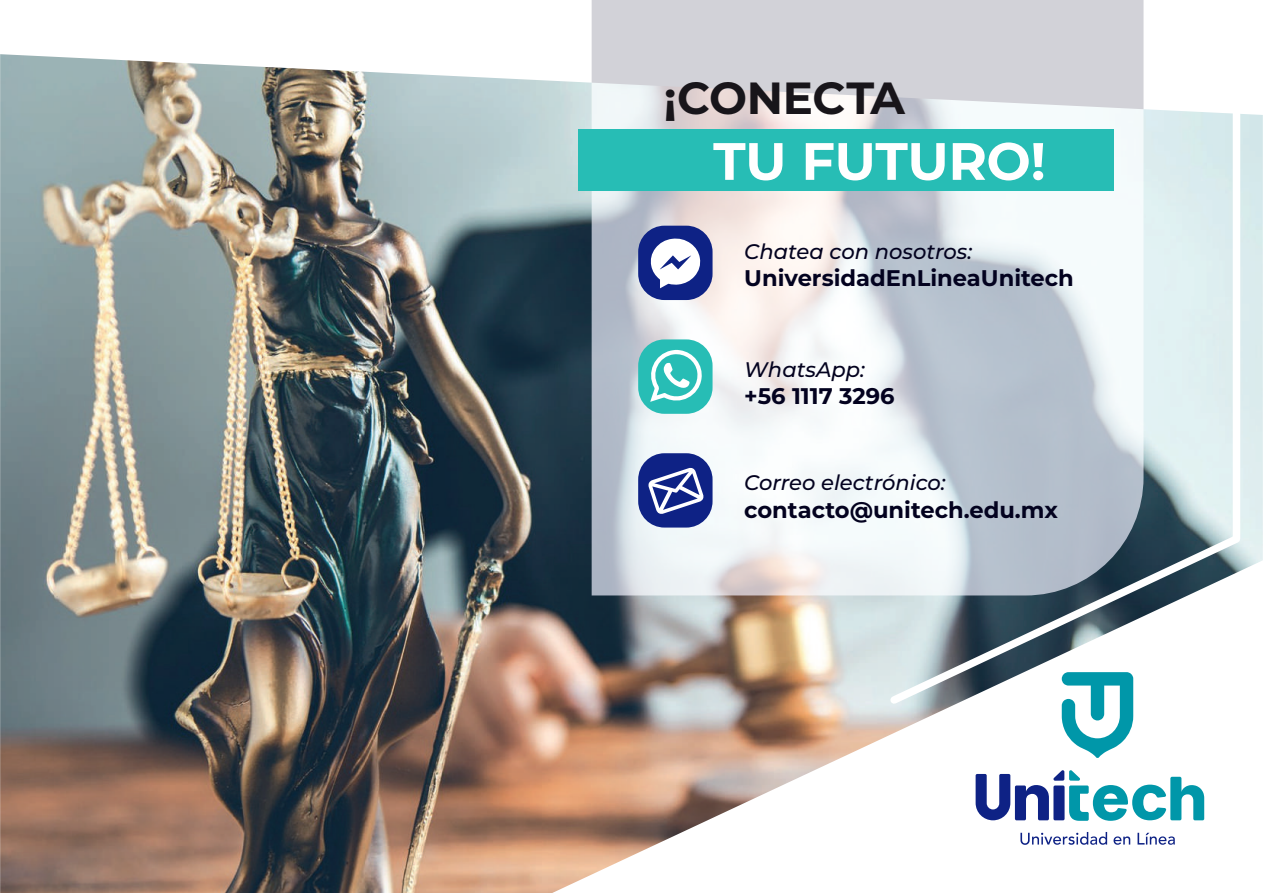
<style>
.page{position:relative;width:1263px;height:893px;background:#fff}
.page>*{position:absolute;margin:0;border:0;box-sizing:border-box;transform-origin:0 0}
.t1{font:700 52.5px "Montserrat";letter-spacing:-.01em;color:#fff}
.t2{font:700 45px "Montserrat";letter-spacing:-.01em;color:#18151a}
.t3{font:700 22.65px "Montserrat";color:#03021f}
.t4{font:italic 500 21px "Montserrat";color:#03021f}
</style>
<div class="page">
<img style="left:0;top:54px;width:1263px;height:839px">
<svg style="left:592px;top:0;width:551px;height:595px"></svg>
<div style="left:638px;top:226px;width:74px;height:74px;background:#0e2285;border-radius:26px"></div>
<div style="left:638px;top:339px;width:74px;height:75px;background:#27bdb5;border-radius:26px"></div>
<div style="left:638px;top:453px;width:74px;height:75px;background:#0e2285;border-radius:26px"></div>
<div style="left:578px;top:129px;width:535px;height:61px;background:#27bdb5"></div>
<svg style="left:1062px;top:710px;width:71px;height:48px"></svg>
<svg style="left:975px;top:770px;width:229px;height:51px"></svg>
<svg style="left:1020px;top:832px;width:87px;height:13px"></svg>
<svg style="left:1113px;top:836px;width:17px;height:9px"></svg>
<svg style="left:1137px;top:833px;width:38px;height:12px"></svg>
<svg style="left:884px;top:69px;width:360px;height:641px"></svg>
<svg style="left:650px;top:350px;width:52px;height:52px"></svg>
<svg style="left:650px;top:238px;width:51px;height:50px"></svg>
<svg style="left:648px;top:467px;width:56px;height:47px"></svg>
<h2 class="t2" style="left:664px;top:65px;width:243px">¡CONECTA</h2>
<h1 class="t1" style="left:713px;top:123px;width:334px">TU FUTURO!</h1>
<p class="t4" style="left:744px;top:237px;width:230px">Chatea con nosotros:</p>
<p class="t3" style="left:744px;top:262px;width:331px">UniversidadEnLineaUnitech</p>
<p class="t4" style="left:744px;top:354px;width:122px">WhatsApp:</p>
<p class="t3" style="left:744px;top:379px;width:152px">+56 1117 3296</p>
<p class="t4" style="left:744px;top:468px;width:203px">Correo electrónico:</p>
<p class="t3" style="left:744px;top:493px;width:315px">contacto@unitech.edu.mx</p>
</div>
